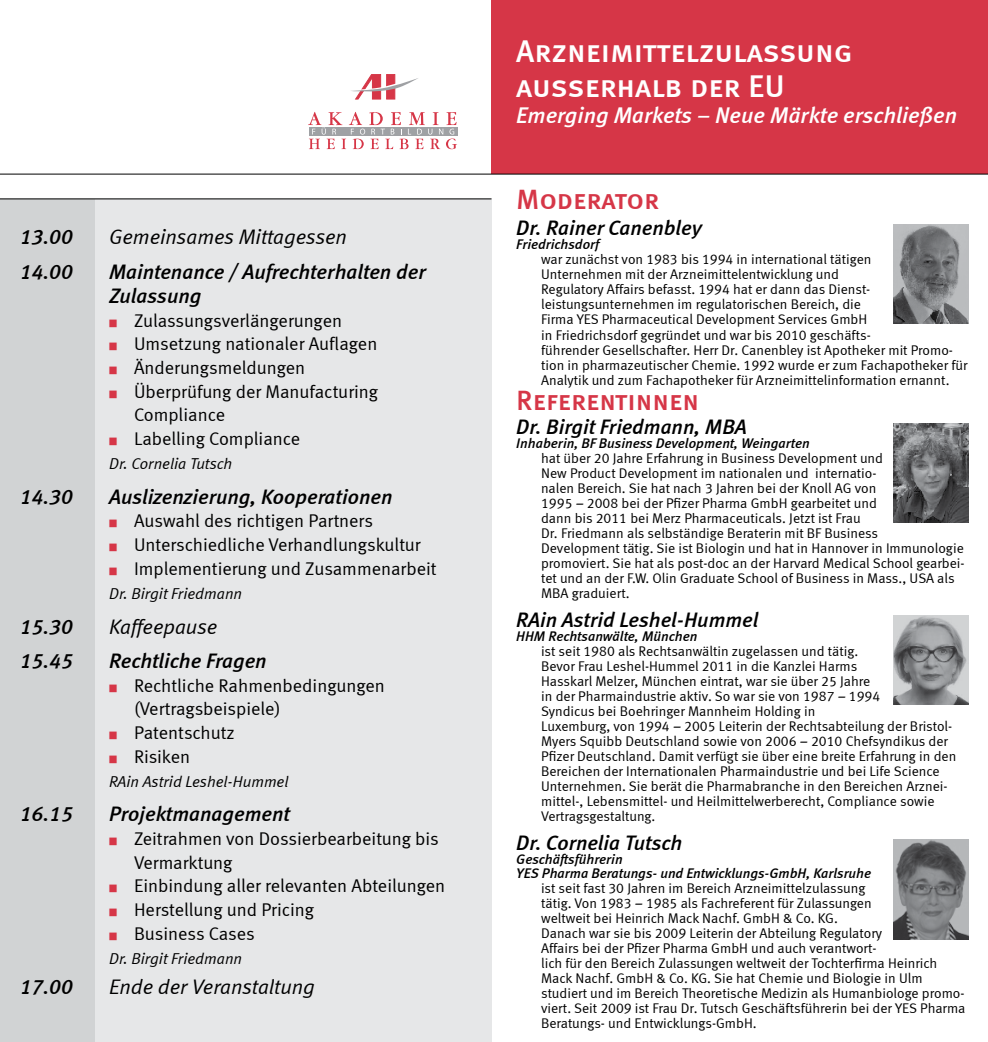
<style>
.page{position:relative;width:988px;height:1042px;background:#fff}
.page>*{position:absolute;margin:0;border:0;box-sizing:border-box;transform-origin:0 0}
.t1{font:31.5px/35px "Meta Medium LF Caps";color:#fff}
.t2{font:28px "Meta Medium LF Caps";color:#d63647}
.t3{font:italic 22.75px "Meta Medium LF";color:#fff}
.t4{font:italic 21px/24.5px "Meta Medium LF";color:#000}
.t5{font:italic 21px "Meta Normal LF";letter-spacing:-.005em;color:#000}
.t6{font:18.38px/23.6px "Meta Normal";color:#000}
.t7{font:italic 15.75px "Meta Normal LF";color:#000}
.t8{font:14px/15px "Meta Normal LF";color:#000}
.t9{font:italic 14px/14px "Meta Medium LF";color:#000}
.s1{color:#d63647}
.s2{font-family:"Meta Medium LF";font-style:italic}
</style>
<div class="page">
<div style="left:491px;top:0;width:496px;height:174px;background:#d63647"></div>
<svg style="left:351px;top:74px;width:67px;height:25px"></svg>
<svg style="left:308px;top:112px;width:149px;height:37px"></svg>
<div style="left:0;top:198px;width:491px;height:844px;background:#e6e7e8"></div>
<div style="left:0;top:199px;width:94px;height:843px;background:#d1d3d4"></div>
<hr style="left:0;top:198px;width:491px;height:1px;background:#000">
<hr style="left:0;top:174px;width:987px;height:1px;background:#000">
<img style="left:893px;top:225px;width:74px;height:99px">
<img style="left:893px;top:423px;width:74px;height:99px">
<img style="left:893px;top:615px;width:74px;height:90px">
<img style="left:893px;top:840px;width:74px;height:99px">
<h3 class="t4" style="left:20px;top:224px;width:54px">13.00</h3>
<h3 class="t5" style="left:109px;top:225px;width:239px">Gemeinsames Mittagessen</h3>
<h3 class="t4" style="left:20px;top:259px;width:54px">14.00</h3>
<h3 class="t4" style="left:109px;top:259px;width:318px">Maintenance / Aufrechterhalten der<br>Zulassung</h3>
<h3 class="t6" style="left:109px;top:308px;width:234px"><span class="s1">■</span> Zulassungsverlängerungen</h3>
<h3 class="t6" style="left:109px;top:332px;width:269px"><span class="s1">■</span> Umsetzung nationaler Auflagen</h3>
<h3 class="t6" style="left:109px;top:355px;width:197px"><span class="s1">■</span> Änderungsmeldungen</h3>
<h3 class="t6" style="left:134px;top:379px;width:245px;text-indent:-25px"><span class="s1">■</span> Überprüfung der Manufacturing<br>Compliance</h3>
<h3 class="t6" style="left:109px;top:426px;width:193px"><span class="s1">■</span> Labelling Compliance</h3>
<p class="t7" style="left:109px;top:455px;width:125px">Dr. Cornelia Tutsch</p>
<h3 class="t4" style="left:20px;top:484px;width:54px">14.30</h3>
<h3 class="t4" style="left:109px;top:484px;width:285px">Auslizenzierung, Kooperationen</h3>
<h3 class="t6" style="left:109px;top:509px;width:265px"><span class="s1">■</span> Auswahl des richtigen Partners</h3>
<h3 class="t6" style="left:109px;top:532px;width:313px"><span class="s1">■</span> Unterschiedliche Verhandlungskultur</h3>
<h3 class="t6" style="left:109px;top:556px;width:329px"><span class="s1">■</span> Implementierung und Zusammenarbeit</h3>
<p class="t7" style="left:109px;top:584px;width:134px">Dr. Birgit Friedmann</p>
<h3 class="t4" style="left:20px;top:614px;width:54px">15.30</h3>
<h3 class="t5" style="left:109px;top:614px;width:110px">Kaffeepause</h3>
<h3 class="t4" style="left:20px;top:648px;width:54px">15.45</h3>
<h3 class="t4" style="left:109px;top:648px;width:159px">Rechtliche Fragen</h3>
<h3 class="t6" style="left:134px;top:673px;width:252px;text-indent:-25px"><span class="s1">■</span> Rechtliche Rahmenbedingungen (Vertragsbeispiele)</h3>
<h3 class="t6" style="left:109px;top:720px;width:127px"><span class="s1">■</span> Patentschutz</h3>
<h3 class="t6" style="left:109px;top:744px;width:83px"><span class="s1">■</span> Risiken</h3>
<p class="t7" style="left:109px;top:772px;width:181px">RAin Astrid Leshel-Hummel</p>
<h3 class="t4" style="left:20px;top:801px;width:54px">16.15</h3>
<h3 class="t4" style="left:109px;top:801px;width:182px">Projektmanagement</h3>
<h3 class="t6" style="left:134px;top:826px;width:306px;text-indent:-25px"><span class="s1">■</span> Zeitrahmen von Dossierbearbeitung bis<br>Vermarktung</h3>
<h3 class="t6" style="left:109px;top:874px;width:337px"><span class="s1">■</span> Einbindung aller relevanten Abteilungen</h3>
<h3 class="t6" style="left:109px;top:897px;width:206px"><span class="s1">■</span> Herstellung und Pricing</h3>
<h3 class="t6" style="left:109px;top:921px;width:147px"><span class="s1">■</span> Business Cases</h3>
<p class="t7" style="left:109px;top:949px;width:134px">Dr. Birgit Friedmann</p>
<h3 class="t4" style="left:20px;top:974px;width:54px">17.00</h3>
<h3 class="t5" style="left:109px;top:974px;width:207px">Ende der Veranstaltung</h3>
<h1 class="t1" style="left:516px;top:33px;width:338px">Arzneimittelzulassung außerhalb der EU</h1>
<h3 class="t3" style="left:516px;top:101px;width:442px">Emerging Markets − Neue Märkte erschließen</h3>
<h2 class="t2" style="left:516px;top:183px;width:144px">Moderator</h2>
<h3 class="t4" style="left:516px;top:215px;width:187px">Dr. Rainer Canenbley</h3>
<p class="t9" style="left:516px;top:237px;width:84px">Friedrichsdorf</p>
<p class="t8" style="left:541px;top:252px;width:427px">war zunächst von 1983 bis 1994 in international tätigen<br>Unternehmen mit der Arzneimittelentwicklung und<br>Regulatory Affairs befasst. 1994 hat er dann das Dienst&shy;leistungsunternehmen im regulatorischen Bereich, die<br>Firma YES Pharmaceutical Development Services GmbH<br>in Friedrichsdorf gegründet und war bis 2010 geschäfts-<br>führender Gesellschafter. Herr Dr. Canenbley ist Apotheker mit Promo&shy;tion in pharmazeutischer Chemie. 1992 wurde er zum Fachapotheker für Analytik und zum Fachapotheker für Arzneimittelinformation ernannt.</p>
<h2 class="t2" style="left:516px;top:384px;width:184px">Referentinnen</h2>
<h3 class="t4" style="left:516px;top:414px;width:232px">Dr. Birgit Friedmann, MBA</h3>
<p class="t9" style="left:516px;top:435px;width:295px">Inhaberin, BF Business Development, Weingarten</p>
<p class="t8" style="left:541px;top:450px;width:425px">hat über 20 Jahre Erfahrung in Business Development und<br>New Product Development im nationalen und internatio-<br>nalen Bereich. Sie hat nach 3 Jahren bei der Knoll AG von<br>1995 <span class="s2">−</span> 2008 bei der Pfizer Pharma GmbH gearbeitet und<br>dann bis 2011 bei Merz Pharmaceuticals. Jetzt ist Frau<br>Dr. Friedmann als selbständige Beraterin mit BF Business<br>Development tätig. Sie ist Biologin und hat in Hannover in Immunologie promoviert. Sie hat als post-doc an der Harvard Medical School gearbei&shy;tet und an der F.W. Olin Graduate School of Business in Mass., USA als MBA graduiert.</p>
<h3 class="t4" style="left:516px;top:607px;width:243px">RAin Astrid Leshel-Hummel</h3>
<p class="t9" style="left:516px;top:628px;width:182px">HHM Rechtsanwälte, München</p>
<p class="t8" style="left:541px;top:643px;width:416px">ist seit 1980 als Rechtsanwältin zugelassen und tätig.<br>Bevor Frau Leshel-Hummel 2011 in die Kanzlei Harms<br>Hasskarl Melzer, München eintrat, war sie über 25 Jahre<br>in der Pharmaindustrie aktiv. So war sie von 1987 <span class="s2">−</span> 1994<br>Syndicus bei Boehringer Mannheim Holding in<br>Luxemburg, von 1994 <span class="s2">−</span> 2005 Leiterin der Rechtsabteilung der Bristol-Myers Squibb Deutschland sowie von 2006 <span class="s2">−</span> 2010 Chefsyndikus der Pfizer Deutschland. Damit verfügt sie über eine breite Erfahrung in den Bereichen der Internationalen Pharmaindustrie und bei Life Science Unternehmen. Sie berät die Pharmabranche in den Bereichen Arznei&shy;mittel-, Lebensmittel- und Heilmittelwerberecht, Compliance sowie Vertragsgestaltung.</p>
<h3 class="t4" style="left:516px;top:830px;width:167px">Dr. Cornelia Tutsch</h3>
<p class="t9" style="left:516px;top:851px;width:356px">Geschäftsführerin<br>YES Pharma Beratungs- und Entwicklungs-GmbH, Karlsruhe</p>
<p class="t8" style="left:541px;top:880px;width:425px">ist seit fast 30 Jahren im Bereich Arzneimittelzulassung<br>tätig. Von 1983 <span class="s2">−</span> 1985 als Fachreferent für Zulassungen<br>weltweit bei Heinrich Mack Nachf. GmbH &amp; Co. KG.<br>Danach war sie bis 2009 Leiterin der Abteilung Regulatory<br>Affairs bei der Pfizer Pharma GmbH und auch verantwort-<br>lich für den Bereich Zulassungen weltweit der Tochterfirma Heinrich Mack Nachf. GmbH &amp; Co. KG. Sie hat Chemie und Biologie in Ulm studiert und im Bereich Theoretische Medizin als Humanbiologe promo&shy;viert. Seit 2009 ist Frau Dr. Tutsch Geschäftsführerin bei der YES Pharma Beratungs- und Entwicklungs-GmbH.</p>
</div>
